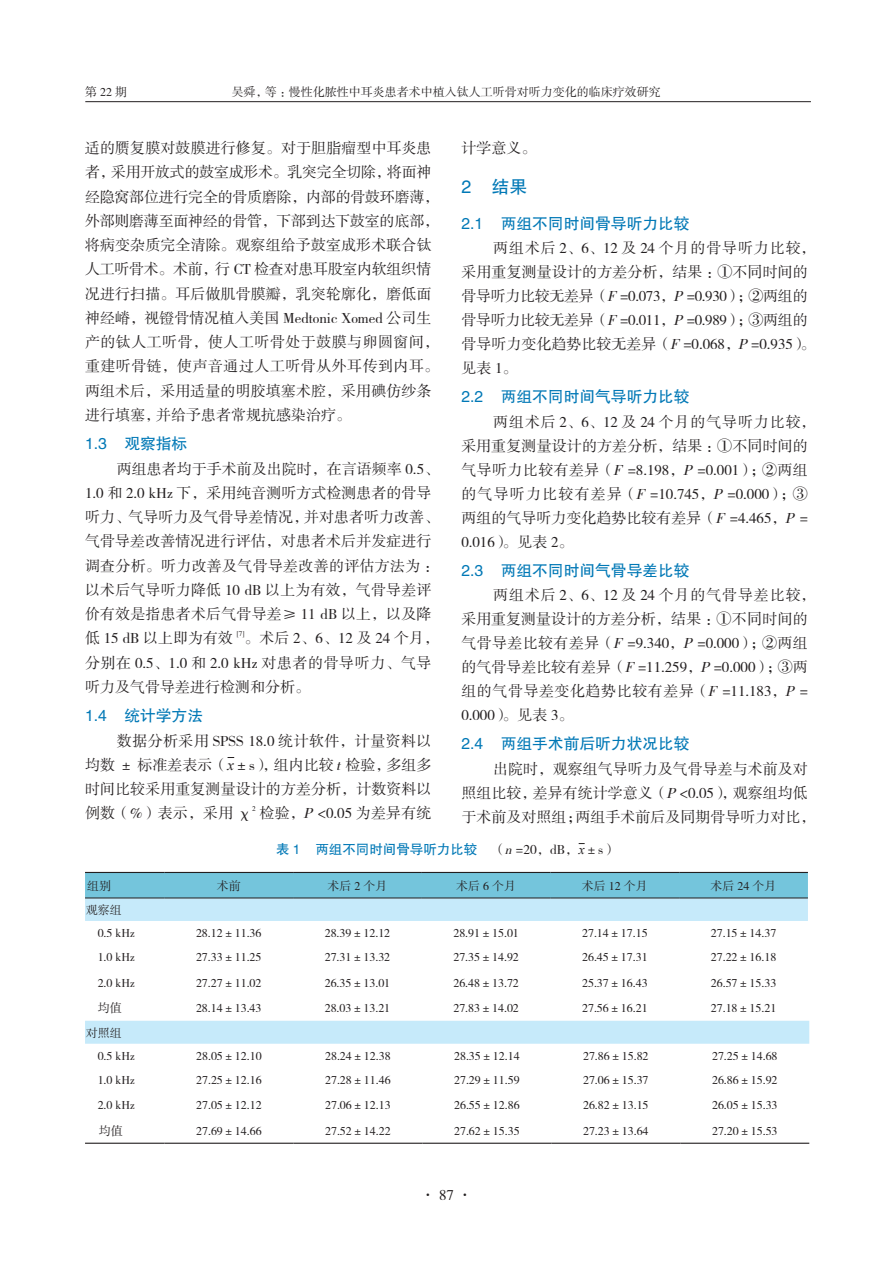
<style>
.page{position:relative;width:893px;height:1263px;background:#fff}
.page>*{position:absolute;margin:0;border:0;box-sizing:border-box;transform-origin:0 0}
._1标题{font:18px "FZHTK GBK1 0";color:#0078b6}
._2标题{font:15.75px "FZHTK GBK1 0";color:#0078b6}
.全文段路样式{font:15px/24px "FZSSK GBK1 0";color:#231f20}
._4中文标题_1{font:13.5px "FZHTK GBK1 0";color:#0078b6}
.表格文本样式{font:12px "FZSSK GBK1 0";color:#231f20}
.书眉{font:12px "FZSSK GBK1 0";color:#231f20}
.全文段路样式-2{font:7.2px "FZSSK GBK1 0";color:#231f20}
.s1{font-family:"Times New Roman";font-style:italic}
.s2{font-style:italic}
.s3{font-family:"FZSSK GBK1 0";color:#231f20}
.s4{font-family:"FZSSK GBK1 0";font-style:italic;color:#231f20}
.s5{font-family:"Times New Roman";font-style:italic;color:#231f20}
</style>
<div class="page">
<hr style="left:85px;top:101px;width:726px;height:1px;background:#231f20">
<svg style="left:85px;top:873px;width:723px;height:48px;background:#99d4e7"></svg>
<hr style="left:85px;top:872px;width:79px;height:1px;background:#231f20">
<hr style="left:164px;top:872px;width:129px;height:1px;background:#231f20">
<hr style="left:293px;top:872px;width:129px;height:1px;background:#231f20">
<hr style="left:422px;top:872px;width:128px;height:1px;background:#231f20">
<hr style="left:550px;top:872px;width:129px;height:1px;background:#231f20">
<hr style="left:679px;top:872px;width:129px;height:1px;background:#231f20">
<hr style="left:164px;top:898px;width:129px;height:1px;background:#231f20">
<hr style="left:293px;top:898px;width:129px;height:1px;background:#231f20">
<hr style="left:422px;top:898px;width:128px;height:1px;background:#231f20">
<hr style="left:550px;top:898px;width:129px;height:1px;background:#231f20">
<hr style="left:679px;top:898px;width:129px;height:1px;background:#231f20">
<hr style="left:85px;top:898px;width:79px;height:1px;background:#231f20">
<div style="left:85px;top:1021px;width:724px;height:23px;background:#c6eafa"></div>
<hr style="left:85px;top:1143px;width:79px;height:1px;background:#231f20">
<hr style="left:164px;top:1143px;width:129px;height:1px;background:#231f20">
<hr style="left:293px;top:1143px;width:129px;height:1px;background:#231f20">
<hr style="left:422px;top:1143px;width:129px;height:1px;background:#231f20">
<hr style="left:551px;top:1143px;width:129px;height:1px;background:#231f20">
<hr style="left:680px;top:1143px;width:129px;height:1px;background:#231f20">
<p class="书眉" style="left:85px;top:85px;width:43px">第22期</p>
<p class="书眉" style="left:232px;top:85px;width:430px">吴舜，等：慢性化脓性中耳炎患者术中植入钛人工听骨对听力变化的临床疗效研究</p>
<p class="全文段路样式" style="left:85px;top:137px;width:356px">适的赝复膜对鼓膜进行修复。对于胆脂瘤型中耳炎患者，采用开放式的鼓室成形术。乳突完全切除，将面神经隐窝部位进行完全的骨质磨除，内部的骨鼓环磨薄，外部则磨薄至面神经的骨管，下部到达下鼓室的底部，将病变杂质完全清除。观察组给予鼓室成形术联合钛人工听骨术。术前，行 CT 检查对患耳股室内软组织情况进行扫描。耳后做肌骨膜瓣，乳突轮廓化，磨低面神经嵴，视镫骨情况植入美国 Medtonic Xomed 公司生产的钛人工听骨，使人工听骨处于鼓膜与卵圆窗间，重建听骨链，使声音通过人工听骨从外耳传到内耳。两组术后，采用适量的明胶填塞术腔，采用碘仿纱条进行填塞，并给予患者常规抗感染治疗。</p>
<p class="_2标题" style="left:85px;top:435px;width:104px">1.3 观察指标</p>
<p class="全文段路样式" style="left:85px;top:457px;width:356px;text-indent:32px">两组患者均于手术前及出院时，在言语频率 0.5、<br>1.0 和 2.0 kHz 下，采用纯音测听方式检测患者的骨导听力、气导听力及气骨导差情况，并对患者听力改善、气骨导差改善情况进行评估，对患者术后并发症进行调查分析。听力改善及气骨导差改善的评估方法为：以术后气导听力降低 10 dB 以上为有效，气骨导差评价有效是指患者术后气骨导差≥ 11 dB 以上，以及降低 15 dB 以上即为有效</p>
<p class="全文段路样式-2" style="left:237px;top:629px;width:9px">[7]</p>
<p class="全文段路样式" style="left:85px;top:627px;width:356px;text-indent:159px">。术后 2、6、12 及 24 个月，分别在 0.5、1.0 和 2.0 kHz 对患者的骨导听力、气导听力及气骨导差进行检测和分析。</p>
<p class="_2标题" style="left:85px;top:707px;width:120px">1.4 统计学方法</p>
<p class="全文段路样式" style="left:85px;top:729px;width:348px;text-align:justify;text-indent:32px">数据分析采用 SPSS 18.0 统计软件，计量资料以均数 ± 标准差表示（<span class="s1">x</span>±s），组内比较 <span class="s2">t</span>检验，多组多时间比较采用重复测量设计的方差分析，计数资料以例数（%）表示，采用 χ</p>
<p class="全文段路样式-2" style="left:252px;top:804px;width:5px">2</p>
<p class="全文段路样式" style="left:260px;top:802px;width:174px">检验，<span class="s2">P</span> &lt;0.05 为差异有统</p>
<p class="全文段路样式" style="left:461px;top:137px;width:76px">计学意义。</p>
<p class="_1标题" style="left:461px;top:176px;width:67px">2 结果</p>
<p class="_2标题" style="left:461px;top:214px;width:230px">2.1 两组不同时间骨导听力比较</p>
<p class="全文段路样式" style="left:461px;top:237px;width:356px;text-indent:32px">两组术后 2、6、12 及 24 个月的骨导听力比较，采用重复测量设计的方差分析，结果：①不同时间的骨导听力比较无差异（<span class="s2">F</span>=0.073，<span class="s2">P</span>=0.930）；②两组的骨导听力比较无差异（<span class="s2">F</span>=0.011，<span class="s2">P</span>=0.989）；③两组的骨导听力变化趋势比较无差异（<span class="s2">F</span>=0.068，<span class="s2">P</span>=0.935）。见表 1。</p>
<p class="_2标题" style="left:461px;top:388px;width:230px">2.2 两组不同时间气导听力比较</p>
<p class="全文段路样式" style="left:461px;top:410px;width:355px;text-indent:32px">两组术后 2、6、12 及 24 个月的气导听力比较，采用重复测量设计的方差分析，结果：①不同时间的气导听力比较有差异（<span class="s2">F</span> =8.198，<span class="s2">P</span> =0.001）；②两组的气导听力比较有差异（<span class="s2">F</span> =10.745，<span class="s2">P</span> =0.000）；③两组的气导听力变化趋势比较有差异（<span class="s2">F</span> =4.465，<span class="s2">P</span> =<br>0.016）。见表 2。</p>
<p class="_2标题" style="left:461px;top:561px;width:230px">2.3 两组不同时间气骨导差比较</p>
<p class="全文段路样式" style="left:461px;top:584px;width:355px;text-indent:32px">两组术后 2、6、12 及 24 个月的气骨导差比较，采用重复测量设计的方差分析，结果：①不同时间的气骨导差比较有差异（<span class="s2">F</span> =9.340，<span class="s2">P</span> =0.000）；②两组的气骨导差比较有差异（<span class="s2">F</span>=11.259，<span class="s2">P</span>=0.000）；③两组的气骨导差变化趋势比较有差异（<span class="s2">F</span>=11.183，<span class="s2">P</span>=<br>0.000）。见表 3。</p>
<p class="_2标题" style="left:461px;top:735px;width:230px">2.4 两组手术前后听力状况比较</p>
<p class="全文段路样式" style="left:461px;top:757px;width:356px;text-indent:32px">出院时，观察组气导听力及气骨导差与术前及对照组比较，差异有统计学意义（<span class="s2">P</span>&lt;0.05），观察组均低于术前及对照组；两组手术前后及同期骨导听力对比，</p>
<p class="_4中文标题_1" style="left:276px;top:842px;width:342px">表 1 两组不同时间骨导听力比较 <span class="s3">（</span><span class="s4">n</span><span class="s3">=20，dB，</span><span class="s5">x</span><span class="s3">±s）</span></p>
<p class="表格文本样式" style="left:87px;top:879px;width:25px">组别</p>
<p class="表格文本样式" style="left:217px;top:879px;width:25px">术前</p>
<p class="表格文本样式" style="left:327px;top:879px;width:61px">术后 2 个月</p>
<p class="表格文本样式" style="left:456px;top:879px;width:61px">术后 6 个月</p>
<p class="表格文本样式" style="left:582px;top:879px;width:67px">术后 12 个月</p>
<p class="表格文本样式" style="left:711px;top:879px;width:67px">术后 24 个月</p>
<p class="表格文本样式" style="left:86px;top:903px;width:37px">观察组</p>
<p class="表格文本样式" style="left:98px;top:926px;width:39px">0.5 kHz</p>
<p class="表格文本样式" style="left:196px;top:926px;width:67px">28.12±11.36</p>
<p class="表格文本样式" style="left:325px;top:926px;width:67px">28.39±12.12</p>
<p class="表格文本样式" style="left:453px;top:926px;width:67px">28.91±15.01</p>
<p class="表格文本样式" style="left:582px;top:926px;width:67px">27.14±17.15</p>
<p class="表格文本样式" style="left:711px;top:926px;width:67px">27.15±14.37</p>
<p class="表格文本样式" style="left:98px;top:951px;width:39px">1.0 kHz</p>
<p class="表格文本样式" style="left:196px;top:951px;width:67px">27.33±11.25</p>
<p class="表格文本样式" style="left:325px;top:951px;width:67px">27.31±13.32</p>
<p class="表格文本样式" style="left:453px;top:951px;width:67px">27.35±14.92</p>
<p class="表格文本样式" style="left:582px;top:951px;width:67px">26.45±17.31</p>
<p class="表格文本样式" style="left:711px;top:951px;width:67px">27.22±16.18</p>
<p class="表格文本样式" style="left:98px;top:976px;width:39px">2.0 kHz</p>
<p class="表格文本样式" style="left:196px;top:976px;width:67px">27.27±11.02</p>
<p class="表格文本样式" style="left:325px;top:976px;width:67px">26.35±13.01</p>
<p class="表格文本样式" style="left:453px;top:976px;width:67px">26.48±13.72</p>
<p class="表格文本样式" style="left:582px;top:976px;width:67px">25.37±16.43</p>
<p class="表格文本样式" style="left:711px;top:976px;width:67px">26.57±15.33</p>
<p class="表格文本样式" style="left:98px;top:1002px;width:25px">均值</p>
<p class="表格文本样式" style="left:196px;top:1002px;width:67px">28.14±13.43</p>
<p class="表格文本样式" style="left:325px;top:1002px;width:67px">28.03±13.21</p>
<p class="表格文本样式" style="left:453px;top:1002px;width:67px">27.83±14.02</p>
<p class="表格文本样式" style="left:582px;top:1002px;width:67px">27.56±16.21</p>
<p class="表格文本样式" style="left:711px;top:1002px;width:67px">27.18±15.21</p>
<p class="表格文本样式" style="left:86px;top:1026px;width:37px">对照组</p>
<p class="表格文本样式" style="left:98px;top:1049px;width:39px">0.5 kHz</p>
<p class="表格文本样式" style="left:196px;top:1049px;width:67px">28.05±12.10</p>
<p class="表格文本样式" style="left:325px;top:1049px;width:67px">28.24±12.38</p>
<p class="表格文本样式" style="left:454px;top:1049px;width:67px">28.35±12.14</p>
<p class="表格文本样式" style="left:583px;top:1049px;width:67px">27.86±15.82</p>
<p class="表格文本样式" style="left:712px;top:1049px;width:67px">27.25±14.68</p>
<p class="表格文本样式" style="left:98px;top:1073px;width:39px">1.0 kHz</p>
<p class="表格文本样式" style="left:196px;top:1073px;width:67px">27.25±12.16</p>
<p class="表格文本样式" style="left:325px;top:1073px;width:67px">27.28±11.46</p>
<p class="表格文本样式" style="left:454px;top:1073px;width:67px">27.29±11.59</p>
<p class="表格文本样式" style="left:583px;top:1073px;width:67px">27.06±15.37</p>
<p class="表格文本样式" style="left:712px;top:1073px;width:67px">26.86±15.92</p>
<p class="表格文本样式" style="left:98px;top:1099px;width:39px">2.0 kHz</p>
<p class="表格文本样式" style="left:196px;top:1099px;width:67px">27.05±12.12</p>
<p class="表格文本样式" style="left:325px;top:1099px;width:67px">27.06±12.13</p>
<p class="表格文本样式" style="left:454px;top:1099px;width:67px">26.55±12.86</p>
<p class="表格文本样式" style="left:583px;top:1099px;width:67px">26.82±13.15</p>
<p class="表格文本样式" style="left:712px;top:1099px;width:67px">26.05±15.33</p>
<p class="表格文本样式" style="left:99px;top:1124px;width:25px">均值</p>
<p class="表格文本样式" style="left:196px;top:1124px;width:67px">27.69±14.66</p>
<p class="表格文本样式" style="left:325px;top:1124px;width:67px">27.52±14.22</p>
<p class="表格文本样式" style="left:454px;top:1124px;width:67px">27.62±15.35</p>
<p class="表格文本样式" style="left:583px;top:1124px;width:67px">27.23±13.64</p>
<p class="表格文本样式" style="left:712px;top:1124px;width:67px">27.20±15.53</p>
<p class="全文段路样式" style="left:420px;top:1183px;width:54px">· 87 ·</p>
</div>
